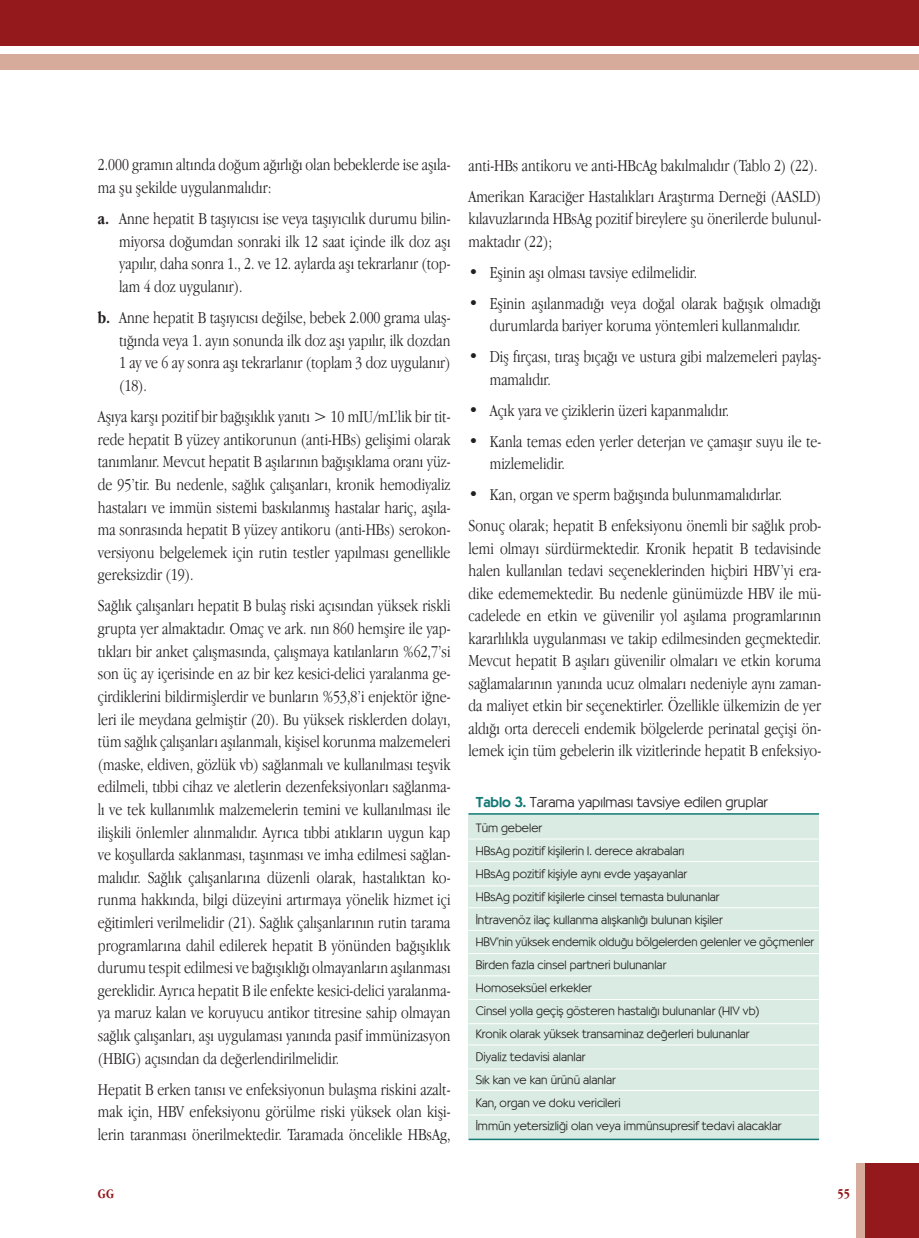
<style>
.page{position:relative;width:919px;height:1238px;background:#fff}
.page>*{position:absolute;margin:0;border:0;box-sizing:border-box;transform-origin:0 0}
.t1{font:300 17.25px/22.6px "Apple Garamond";color:#231f20}
.t2{font:300 14.25px "Bernhardt";color:#231f20}
.t3{font:700 13.5px "Apple Garamond";color:#93191d}
.t4{font:300 12px/23px "Bernhardt";color:#231f20}
.s1{font-weight:700}
.s2{font-weight:500;color:#137a76}
</style>
<div class="page">
<div style="left:865px;top:1163px;width:53px;height:74px;background:#93191d"></div>
<div style="left:856px;top:1163px;width:9px;height:74px;background:#d6ab9c"></div>
<div style="left:1px;top:54px;width:917px;height:15px;background:#d6ab9c"></div>
<div style="left:1px;top:0;width:917px;height:45px;background:#93191d"></div>
<div style="left:468px;top:813px;width:351px;height:325px;background:#d9ebe2"></div>
<hr style="left:468px;top:813px;width:351px;height:1px;background:#137a76">
<hr style="left:468px;top:838px;width:351px;height:1px;background:#fff">
<hr style="left:468px;top:861px;width:351px;height:1px;background:#fff">
<hr style="left:468px;top:907px;width:351px;height:1px;background:#fff">
<hr style="left:468px;top:930px;width:351px;height:1px;background:#fff">
<hr style="left:468px;top:953px;width:351px;height:1px;background:#fff">
<hr style="left:468px;top:975px;width:351px;height:1px;background:#fff">
<hr style="left:468px;top:999px;width:351px;height:1px;background:#fff">
<hr style="left:468px;top:1023px;width:351px;height:1px;background:#fff">
<hr style="left:468px;top:1044px;width:351px;height:1px;background:#fff">
<hr style="left:468px;top:1068px;width:351px;height:1px;background:#fff">
<hr style="left:468px;top:1090px;width:351px;height:1px;background:#fff">
<hr style="left:468px;top:1114px;width:351px;height:1px;background:#fff">
<hr style="left:468px;top:885px;width:351px;height:1px;background:#fff">
<hr style="left:468px;top:1138px;width:351px;height:2px;background:#137a76">
<p class="t1" style="left:98px;top:153px;width:354px">2.000 gramın altında doğum ağırlığı olan bebeklerde ise aşıla&shy;ma şu şekilde uygulanmalıdır:</p>
<p class="t1" style="left:119px;top:207px;width:333px;text-align:justify;text-indent:-21px"><span class="s1">a.</span> Anne hepatit B taşıyıcısı ise veya taşıyıcılık durumu bilin&shy;miyorsa doğumdan sonraki ilk 12 saat içinde ilk doz aşı yapılır, daha sonra 1., 2. ve 12. aylarda aşı tekrarlanır (top&shy;lam 4 doz uygulanır).</p>
<p class="t1" style="left:119px;top:306px;width:333px;text-align:justify;text-indent:-21px"><span class="s1">b.</span> Anne hepatit B taşıyıcısı değilse, bebek 2.000 grama ulaş&shy;tığında veya 1. ayın sonunda ilk doz aşı yapılır, ilk dozdan 1 ay ve 6 ay sonra aşı tekrarlanır (toplam 3 doz uygulanır) (18).</p>
<p class="t1" style="left:98px;top:405px;width:354px;text-align:justify">Aşıya karşı pozitif bir bağışıklık yanıtı &gt; 10 mIU/mL’lik bir tit&shy;rede hepatit B yüzey antikorunun (anti-HBs) gelişimi olarak tanımlanır. Mevcut hepatit B aşılarının bağışıklama oranı yüz&shy;de 95’tir. Bu nedenle, sağlık çalışanları, kronik hemodiyaliz hastaları ve immün sistemi baskılanmış hastalar hariç, aşıla&shy;ma sonrasında hepatit B yüzey antikoru (anti-HBs) serokon&shy;versiyonu belgelemek için rutin testler yapılması genellikle gereksizdir (19).</p>
<p class="t1" style="left:98px;top:594px;width:354px;text-align:justify">Sağlık çalışanları hepatit B bulaş riski açısından yüksek riskli grupta yer almaktadır. Omaç ve ark. nın 860 hemşire ile yap&shy;tıkları bir anket çalışmasında, çalışmaya katılanların %62,7’si son üç ay içerisinde en az bir kez kesici-delici yaralanma ge&shy;çirdiklerini bildirmişlerdir ve bunların %53,8’i enjektör iğne&shy;leri ile meydana gelmiştir (20). Bu yüksek risklerden dolayı, tüm sağlık çalışanları aşılanmalı, kişisel korunma malzemeleri (maske, eldiven, gözlük vb) sağlanmalı ve kullanılması teşvik edilmeli, tıbbi cihaz ve aletlerin dezenfeksiyonları sağlanma&shy;lı ve tek kullanımlık malzemelerin temini ve kullanılması ile ilişkili önlemler alınmalıdır. Ayrıca tıbbi atıkların uygun kap ve koşullarda saklanması, taşınması ve imha edilmesi sağlan&shy;malıdır. Sağlık çalışanlarına düzenli olarak, hastalıktan ko&shy;runma hakkında, bilgi düzeyini artırmaya yönelik hizmet‐içi eğitimleri verilmelidir (21). Sağlık çalışanlarının rutin tarama programlarına dahil edilerek hepatit B yönünden bağışıklık durumu tespit edilmesi ve bağışıklığı olmayanların aşılanması gereklidir. Ayrıca hepatit B ile enfekte kesici-delici yaralanma&shy;ya maruz kalan ve koruyucu antikor titresine sahip olmayan sağlık çalışanları, aşı uygulaması yanında pasif immünizasyon (HBIG) açısından da değerlendirilmelidir.</p>
<p class="t1" style="left:98px;top:1077px;width:354px;text-align:justify">Hepatit B erken tanısı ve enfeksiyonun bulaşma riskini azalt&shy;mak için, HBV enfeksiyonu görülme riski yüksek olan kişi&shy;lerin taranması önerilmektedir. Taramada öncelikle HBsAg,</p>
<p class="t1" style="left:468px;top:149px;width:354px;line-height:31px">anti-HBs antikoru ve anti-HBcAg bakılmalıdır (Tablo 2) (22).<br>Amerikan Karaciğer Hastalıkları Araştırma Derneği (AASLD)</p>
<p class="t1" style="left:468px;top:207px;width:354px">kılavuzlarında HBsAg pozitif bireylere şu önerilerde bulunul&shy;maktadır (22);</p>
<p class="t1" style="left:468px;top:260px;width:230px">• Eşinin aşı olması tavsiye edilmelidir.</p>
<p class="t1" style="left:468px;top:291px;width:354px;text-align:center">• Eşinin aşılanmadığı veya doğal olarak bağışık olmadığı durumlarda bariyer koruma yöntemleri kullanmalıdır.</p>
<p class="t1" style="left:489px;top:345px;width:333px;text-indent:-21px">• Diş fırçası, tıraş bıçağı ve ustura gibi malzemeleri paylaş&shy;mamalıdır.</p>
<p class="t1" style="left:468px;top:398px;width:262px">• Açık yara ve çiziklerin üzeri kapanmalıdır.</p>
<p class="t1" style="left:489px;top:429px;width:333px;text-indent:-21px">• Kanla temas eden yerler deterjan ve çamaşır suyu ile te&shy;mizlemelidir.</p>
<p class="t1" style="left:468px;top:479px;width:354px;line-height:31px">• Kan, organ ve sperm bağışında bulunmamalıdırlar.<br>Sonuç olarak; hepatit B enfeksiyonu önemli bir sağlık prob-</p>
<p class="t1" style="left:468px;top:536px;width:354px;text-align:justify">lemi olmayı sürdürmektedir. Kronik hepatit B tedavisinde halen kullanılan tedavi seçeneklerinden hiçbiri HBV’yi era&shy;dike edememektedir. Bu nedenle günümüzde HBV ile mü&shy;cadelede en etkin ve güvenilir yol aşılama programlarının kararlılıkla uygulanması ve takip edilmesinden geçmektedir.<br>Mevcut hepatit B aşıları güvenilir olmaları ve etkin koruma sağlamalarının yanında ucuz olmaları nedeniyle aynı zaman&shy;da maliyet etkin bir seçenektirler. Özellikle ülkemizin de yer aldığı orta dereceli endemik bölgelerde perinatal geçişi ön&shy;lemek için tüm gebelerin ilk vizitlerinde hepatit B enfeksiyo-</p>
<p class="t2" style="left:475px;top:793px;width:294px"><span class="s2">Tablo 3.</span> Tarama yapılması tavsiye edilen gruplar</p>
<p class="t4" style="left:475px;top:816px;width:340px">Tüm gebeler<br>HBsAg pozitif kişilerin 1. derece akrabaları<br>HBsAg pozitif kişiyle aynı evde yaşayanlar<br>HBsAg pozitif kişilerle cinsel temasta bulunanlar<br>İntravenöz ilaç kullanma alışkanlığı bulunan kişiler<br>HBV’nin yüksek endemik olduğu bölgelerden gelenler ve göçmenler Birden fazla cinsel partneri bulunanlar<br>Homoseksüel erkekler<br>Cinsel yolla geçiş gösteren hastalığı bulunanlar (HIV vb)<br>Kronik olarak yüksek transaminaz değerleri bulunanlar<br>Diyaliz tedavisi alanlar<br>Sık kan ve kan ürünü alanlar<br>Kan, organ ve doku vericileri<br>İmmün yetersizliği olan veya immünsupresif tedavi alacaklar</p>
<p class="t3" style="left:98px;top:1186px;width:18px">GG</p>
<p class="t3" style="left:837px;top:1186px;width:14px">55</p>
</div>
